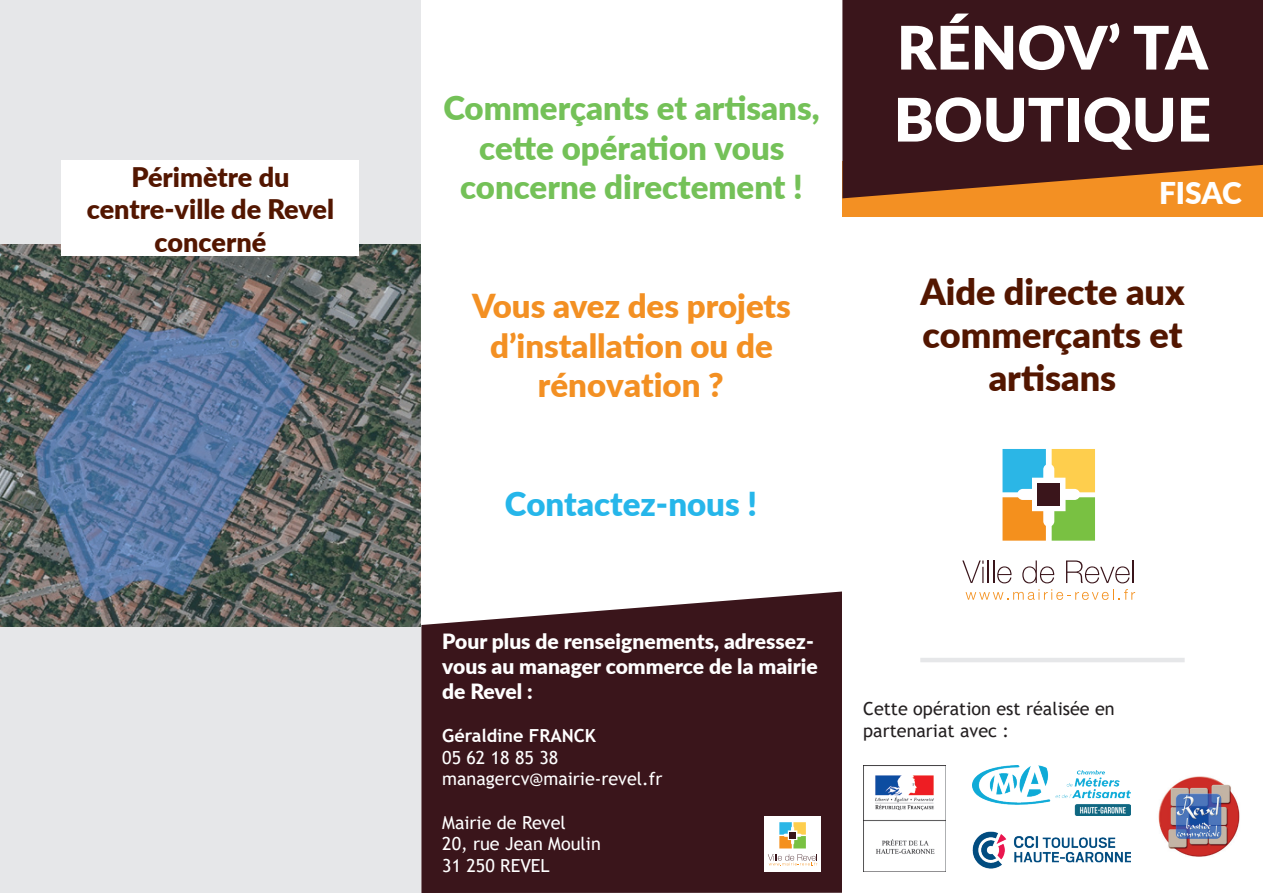
<style>
.page{position:relative;width:1263px;height:893px;background:#fff}
.page>*{position:absolute;margin:0;border:0;box-sizing:border-box;transform-origin:0 0}
.t1{font:900 60px/72px "Lato";color:#fff}
.t2{font:900 36px/43.2px "Lato";color:#531600;text-align:center}
.t3{font:900 33px/39.6px "Lato";color:#74c158;text-align:center}
.t4{font:900 33px/39.6px "Lato";color:#f39023;text-align:center}
.t5{font:900 33px "Lato";color:#26b6ea}
.t6{font:900 30px "Lato";letter-spacing:-.01em;color:#fff}
.t7{font:900 27px/32.4px "Lato";color:#531600;text-align:center}
.t8{font:900 21px/25.2px "Lato";color:#fff}
.t9{font:18px/21.6px "Trebuchet MS";color:#fff}
.t10{font:18px/21.6px "Trebuchet MS";color:#231f20}
.t11{font:700 18px "Trebuchet MS";color:#fff}
</style>
<div class="page">
<div style="left:842px;top:161px;width:421px;height:56px;background:#f39023"></div>
<div style="left:0;top:0;width:421px;height:893px;background:#e6e7e9"></div>
<div style="left:421px;top:591px;width:421px;height:302px;background:#3a151b"></div>
<svg style="left:842px;top:0;width:421px;height:198px;background:#491f1b"></svg>
<svg style="left:962px;top:560px;width:50px;height:23px"></svg>
<svg style="left:1022px;top:560px;width:32px;height:23px"></svg>
<svg style="left:1066px;top:560px;width:68px;height:23px"></svg>
<svg style="left:965px;top:589px;width:170px;height:11px"></svg>
<svg style="left:1002px;top:449px;width:44px;height:92px;background:#99aa8b"></svg>
<svg style="left:1052px;top:449px;width:43px;height:92px;background:#c0cb56"></svg>
<div style="left:1043px;top:498px;width:11px;height:29px;background:#fff;border-radius:6px"></div>
<div style="left:1043px;top:464px;width:11px;height:29px;background:#fff;border-radius:6px"></div>
<div style="left:1051px;top:489px;width:29px;height:11px;background:#fff;border-radius:6px"></div>
<div style="left:1017px;top:489px;width:29px;height:11px;background:#fff;border-radius:6px"></div>
<div style="left:1038px;top:483px;width:22px;height:22px;background:#3a151b"></div>
<img style="left:0;top:244px;width:421px;height:383px">
<div style="left:764px;top:816px;width:57px;height:56px;background:#fff"></div>
<svg style="left:768px;top:854px;width:50px;height:12px"></svg>
<svg style="left:779px;top:822px;width:27px;height:26px"></svg>
<div style="left:789px;top:832px;width:7px;height:6px;background:#3a151b"></div>
<div style="left:62px;top:161px;width:297px;height:95px;background:#fff"></div>
<hr style="left:920px;top:658px;width:265px;height:4px;background:#e6e7e9">
<img style="left:863px;top:765px;width:83px;height:106px">
<img style="left:1158px;top:776px;width:82px;height:81px">
<img style="left:972px;top:831px;width:158px;height:38px">
<img style="left:972px;top:765px;width:158px;height:51px">
<h3 class="t7" style="left:87px;top:160px;width:249px">Périmètre du centre‑ville de Revel concerné</h3>
<h3 class="t3" style="left:443px;top:87px;width:378px">Commerçants et artisans, cette opération vous concerne directement !</h3>
<h3 class="t4" style="left:472px;top:285px;width:320px">Vous avez des projets d’installation ou de rénovation ?</h3>
<h3 class="t5" style="left:505px;top:479px;width:254px">Contactez-nous !</h3>
<h1 class="t1" style="left:894px;top:9px;width:319px">RÉNOV’ TA<br>BOUTIQUE</h1>
<h3 class="t6" style="left:1159px;top:171px;width:84px">FISAC</h3>
<h2 class="t2" style="left:920px;top:268px;width:266px">Aide directe aux commerçants et artisans</h2>
<p class="t8" style="left:442px;top:627px;width:377px">Pour plus de renseignements, adressez&shy;vous au manager commerce de la mairie de Revel :</p>
<p class="t11" style="left:442px;top:724px;width:155px">Géraldine FRANCK</p>
<p class="t9" style="left:442px;top:746px;width:222px">05 62 18 85 38 managercv@mairie-revel.fr</p>
<p class="t9" style="left:442px;top:811px;width:160px">Mairie de Revel<br>20, rue Jean Moulin<br>31 250 REVEL</p>
<p class="t10" style="left:863px;top:698px;width:253px">Cette opération est réalisée en partenariat avec :</p>
</div>
